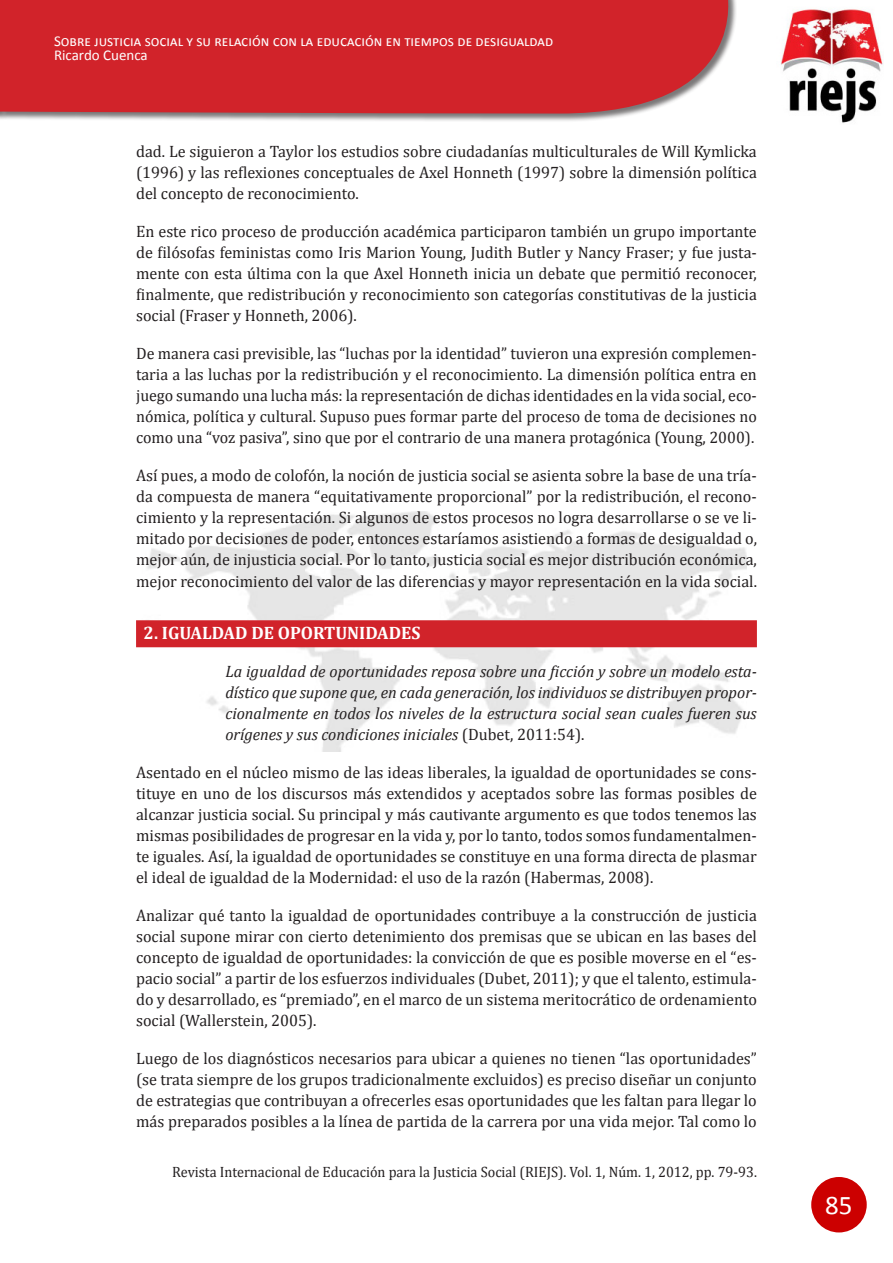
<style>
.page{position:relative;width:893px;height:1263px;background:#fff}
.page>*{position:absolute;margin:0;border:0;box-sizing:border-box;transform-origin:0 0}
.t1{font:27px "Calibri";color:#fff}
.Titulo_1{font:700 18px "Cambria";color:#fff}
.Texto_Normal{font:16.5px/21px "Cambria";color:#231f20;text-align:justify}
.Texto_cita_textual{font:italic 16.5px/21px "Cambria";color:#231f20;text-align:justify}
.Notas{font:16.5px/21px "Cambria";color:#231f20;text-align:justify}
.t2{font:15px "Cambria";color:#231f20;scale:.95 1}
.t3{font:15px/13.5px "Calibri";color:#fff}
.s1{font-style:normal}
</style>
<div class="page">
<img style="left:136px;top:512px;width:610px;height:239px">
<img style="left:780px;top:9px;width:103px;height:114px">
<div style="left:811px;top:1177px;width:56px;height:55px;background:#c00;border-radius:50%"></div>
<div style="left:0;top:0;width:737px;height:122px;background:#231f20;opacity:.6"></div>
<div style="left:0;top:0;width:737px;height:114px;background:#d1232a"></div>
<div style="left:136px;top:620px;width:621px;height:27px;background:#d1232a"></div>
<p class="t3" style="left:54px;top:34px;width:501px">Sobre justicia social y su relación con la educación en tiempos de desigualdad<br>Ricardo Cuenca</p>
<p class="Notas" style="left:136px;top:141px;width:622px">dad. Le siguieron a Taylor los estudios sobre ciudadanías multiculturales de Will Kymlicka (1996) y las reflexiones conceptuales de Axel Honneth (1997) sobre la dimensión política del concepto de reconocimiento.</p>
<p class="Texto_Normal" style="left:136px;top:221px;width:622px">En este rico proceso de producción académica participaron también un grupo importante de filósofas feministas como Iris Marion Young, Judith Butler y Nancy Fraser; y fue justa&shy;mente con esta última con la que Axel Honneth inicia un debate que permitió reconocer, finalmente, que redistribución y reconocimiento son categorías constitutivas de la justicia social (Fraser y Honneth, 2006).</p>
<p class="Texto_Normal" style="left:136px;top:343px;width:622px">De manera casi previsible, las “luchas por la identidad” tuvieron una expresión complemen&shy;taria a las luchas por la redistribución y el reconocimiento. La dimensión política entra en juego sumando una lucha más: la representación de dichas identidades en la vida social, eco&shy;nómica, política y cultural. Supuso pues formar parte del proceso de toma de decisiones no como una “voz pasiva”, sino que por el contrario de una manera protagónica (Young, 2000).</p>
<p class="Texto_Normal" style="left:136px;top:465px;width:622px">Así pues, a modo de colofón, la noción de justicia social se asienta sobre la base de una tría&shy;da compuesta de manera “equitativamente proporcional” por la redistribución, el recono&shy;cimiento y la representación. Si algunos de estos procesos no logra desarrollarse o se ve li&shy;mitado por decisiones de poder, entonces estaríamos asistiendo a formas de desigualdad o, mejor aún, de injusticia social. Por lo tanto, justicia social es mejor distribución económica, mejor reconocimiento del valor de las diferencias y mayor representación en la vida social.</p>
<p class="Titulo_1" style="left:144px;top:622px;width:278px">2. IGUALDAD DE OPORTUNIDADES</p>
<p class="Texto_cita_textual" style="left:225px;top:660px;width:533px">La igualdad de oportunidades reposa sobre una ficción y sobre un modelo esta&shy;dístico que supone que, en cada generación, los individuos se distribuyen propor&shy;cionalmente en todos los niveles de la estructura social sean cuales fueren sus orígenes y sus condiciones iniciales <span class="s1">(Dubet, 2011:54).</span></p>
<p class="Texto_Normal" style="left:136px;top:762px;width:622px">Asentado en el núcleo mismo de las ideas liberales, la igualdad de oportunidades se cons&shy;tituye en uno de los discursos más extendidos y aceptados sobre las formas posibles de alcanzar justicia social. Su principal y más cautivante argumento es que todos tenemos las mismas posibilidades de progresar en la vida y, por lo tanto, todos somos fundamentalmen&shy;te iguales. Así, la igualdad de oportunidades se constituye en una forma directa de plasmar el ideal de igualdad de la Modernidad: el uso de la razón (Habermas, 2008).</p>
<p class="Texto_Normal" style="left:136px;top:905px;width:622px">Analizar qué tanto la igualdad de oportunidades contribuye a la construcción de justicia social supone mirar con cierto detenimiento dos premisas que se ubican en las bases del concepto de igualdad de oportunidades: la convicción de que es posible moverse en el “es&shy;pacio social” a partir de los esfuerzos individuales (Dubet, 2011); y que el talento, estimula&shy;do y desarrollado, es “premiado”, en el marco de un sistema meritocrático de ordenamiento social (Wallerstein, 2005).</p>
<p class="Texto_Normal" style="left:136px;top:1048px;width:622px">Luego de los diagnósticos necesarios para ubicar a quienes no tienen “las oportunidades” (se trata siempre de los grupos tradicionalmente excluidos) es preciso diseñar un conjunto de estrategias que contribuyan a ofrecerles esas oportunidades que les faltan para llegar lo más preparados posibles a la línea de partida de la carrera por una vida mejor. Tal como lo</p>
<p class="t2" style="left:172px;top:1163px;width:617px">Revista Internacional de Educación para la Justicia Social (RIEJS). Vol. 1, Núm. 1, 2012, pp. 79-93.</p>
<h1 class="t1" style="left:825px;top:1188px;width:29px">85</h1>
</div>
